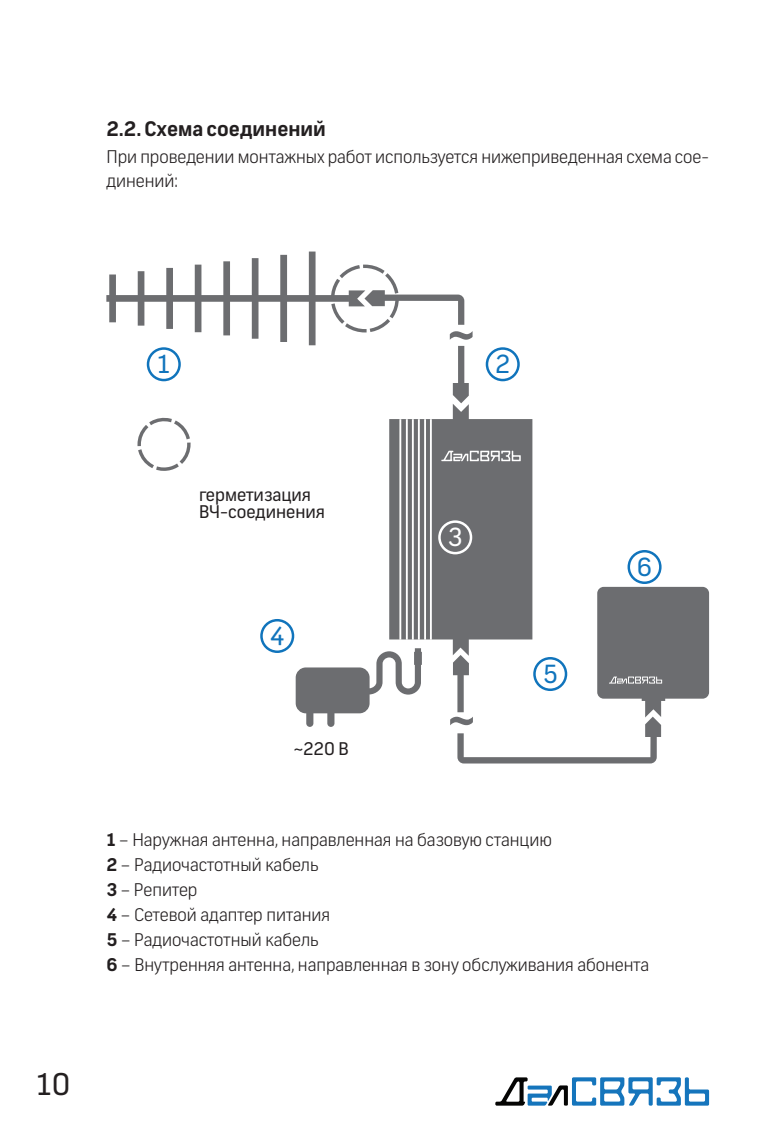
<style>
.page{position:relative;width:780px;height:1134px;background:#fff}
.page>*{position:absolute;margin:0;border:0;box-sizing:border-box;transform-origin:0 0}
.t1{font:30px "Frank";color:#231f20}
.t2{font:25px "Frank";color:#1074bc}
.t3{font:25px "Frank";color:#fff}
.t4{font:700 20px "Frank";color:#231f20}
.t5{font:300 17.5px/25px "Frank";color:#231f20}
.t6{font:17.5px/17.5px "Frank";color:#231f20}
.s1{font-weight:700}
</style>
<div class="page">
<svg style="left:495px;top:1077px;width:214px;height:29px"></svg>
<svg style="left:296px;top:651px;width:126px;height:76px"></svg>
<svg style="left:106px;top:252px;width:366px;height:151px"></svg>
<svg style="left:137px;top:417px;width:53px;height:54px"></svg>
<div style="left:597px;top:587px;width:112px;height:112px;background:#6c6d70;border-radius:6px"></div>
<svg style="left:389px;top:404px;width:143px;height:252px;fill:#6c6d70"></svg>
<svg style="left:513px;top:457px;width:6px;height:3px"></svg>
<svg style="left:450px;top:655px;width:215px;height:108px"></svg>
<div style="left:438px;top:520px;width:34px;height:34px;border:2px solid #fff;border-radius:50%"></div>
<div style="left:485px;top:347px;width:34px;height:34px;border:2px solid #1074bc;border-radius:50%"></div>
<div style="left:260px;top:619px;width:34px;height:34px;border:2px solid #1074bc;border-radius:50%"></div>
<div style="left:533px;top:657px;width:34px;height:34px;border:2px solid #1074bc;border-radius:50%"></div>
<div style="left:627px;top:550px;width:34px;height:34px;border:2px solid #1074bc;border-radius:50%"></div>
<div style="left:147px;top:347px;width:34px;height:34px;border:2px solid #1074bc;border-radius:50%"></div>
<p class="t4" style="left:106px;top:121px;width:221px">2.2. Схема соединений</p>
<p class="t5" style="left:106px;top:147px;width:604px;line-height:24px">При проведении монтажных работ используется нижеприведенная схема сое&shy;динений:</p>
<h2 class="t2" style="left:157px;top:354px;width:15px">1</h2>
<h2 class="t2" style="left:495px;top:354px;width:17px">2</h2>
<p class="t6" style="left:199px;top:487px;width:127px">герметизация<br>ВЧ-соединения</p>
<h2 class="t2" style="left:270px;top:626px;width:17px">4</h2>
<p class="t6" style="left:294px;top:741px;width:56px">~220 В</p>
<h2 class="t3" style="left:448px;top:527px;width:16px">3</h2>
<h2 class="t2" style="left:542px;top:664px;width:17px">5</h2>
<h2 class="t2" style="left:636px;top:557px;width:17px">6</h2>
<p class="t5" style="left:106px;top:828px;width:544px"><span class="s1">1</span> – Наружная антенна, направленная на базовую станцию<br><span class="s1">2</span> – Радиочастотный кабель<br><span class="s1">3</span> – Репитер<br><span class="s1">4</span> – Сетевой адаптер питания<br><span class="s1">5</span> – Радиочастотный кабель<br><span class="s1">6</span> – Внутренняя антенна, направленная в зону обслуживания абонента</p>
<h1 class="t1" style="left:36px;top:1072px;width:36px">10</h1>
</div>
